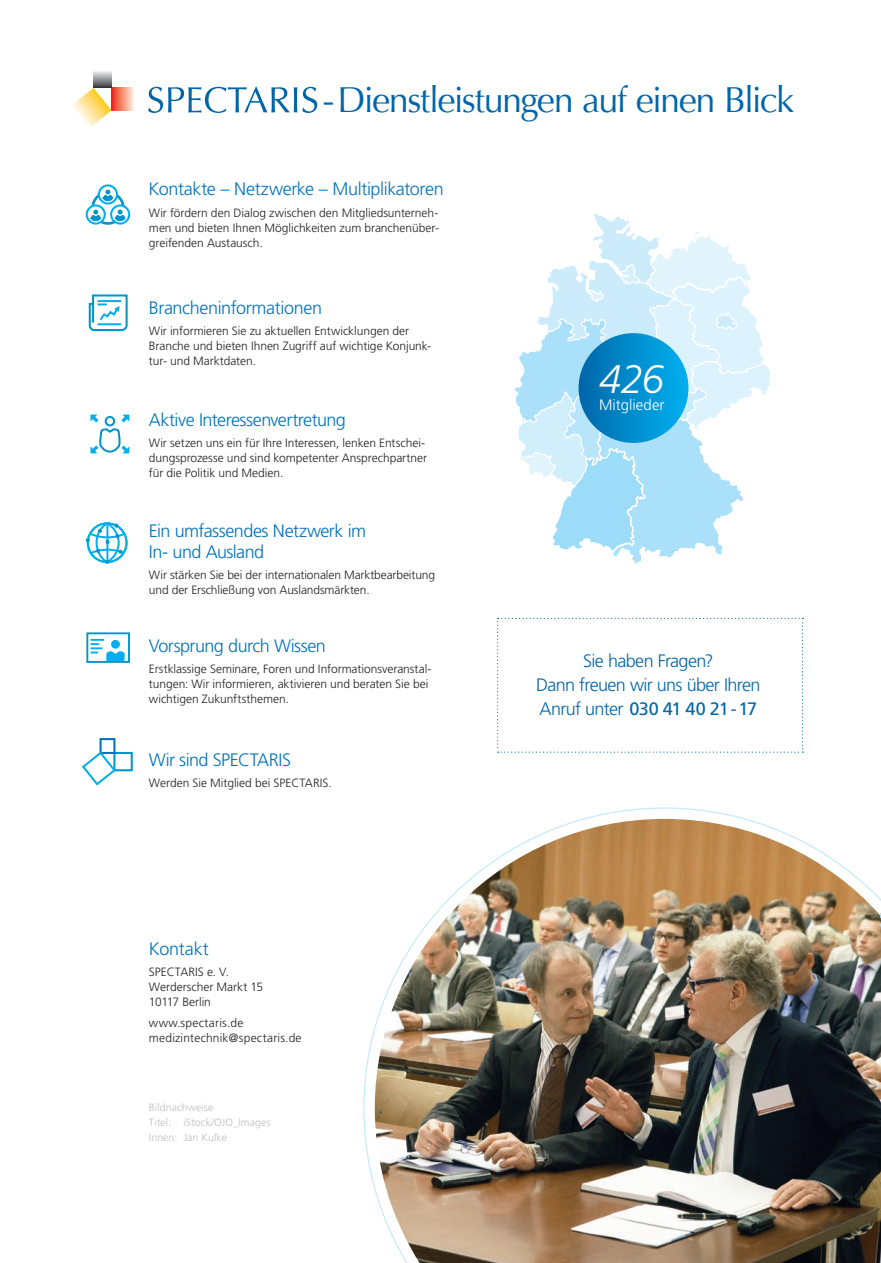
<style>
.page{position:relative;width:881px;height:1263px;background:#fff}
.page>*{position:absolute;margin:0;border:0;box-sizing:border-box;transform-origin:0 0}
.t1{font:italic 300 39.75px "Frutiger LT";color:#fff}
.SEITENÜBERSCHRIFT{font:36px "Optima";letter-spacing:-.045em;color:#0166a9}
.t2{font:300 18px "Frutiger LT";letter-spacing:-.025em;color:#0072bc}
.t3{font:300 18px/24px "Frutiger LT";letter-spacing:-.035em;color:#0166a9}
.t4{font:300 15px "Frutiger LT";letter-spacing:.005em;color:#fff}
.Fließtext{font:300 12px/15px "Frutiger LT";letter-spacing:-.005em;color:#231f20}
.Fließtext-2{font:300 12px "Frutiger LT";letter-spacing:.015em;color:#231f20}
.Fließtext-3{font:300 12px "Frutiger LT";letter-spacing:.025em;color:#231f20}
.t5{font:300 10.5px "Frutiger LT";letter-spacing:.01em;color:#bcbdc0}
.s1{font-weight:400}
</style>
<div class="page">
<svg style="left:497px;top:618px;width:306px;height:135px"></svg>
<svg style="left:86px;top:522px;width:42px;height:42px"></svg>
<svg style="left:90px;top:415px;width:39px;height:39px"></svg>
<div style="left:91px;top:191px;width:34px;height:34px;border:3px solid #0094c8;border-radius:50%"></div>
<svg style="left:111px;top:205px;width:18px;height:19px"></svg>
<div style="left:110px;top:204px;width:20px;height:21px;border:2px solid #00aeef;border-radius:50%"></div>
<svg style="left:114px;top:210px;width:12px;height:12px"></svg>
<svg style="left:99px;top:185px;width:18px;height:18px"></svg>
<div style="left:98px;top:184px;width:20px;height:20px;border:2px solid #00aeef;border-radius:50%"></div>
<svg style="left:102px;top:190px;width:12px;height:12px"></svg>
<svg style="left:87px;top:205px;width:18px;height:19px"></svg>
<div style="left:86px;top:204px;width:20px;height:21px;border:2px solid #00aeef;border-radius:50%"></div>
<svg style="left:90px;top:210px;width:12px;height:12px"></svg>
<svg style="left:88px;top:294px;width:40px;height:38px"></svg>
<div style="left:86px;top:632px;width:44px;height:31px;border:2px solid #0094c8"></div>
<svg style="left:90px;top:639px;width:35px;height:23px"></svg>
<img style="left:374px;top:819px;width:506px;height:444px">
<svg style="left:880px;top:898px;width:1px;height:168px"></svg>
<svg style="left:514px;top:213px;width:256px;height:351px"></svg>
<div style="left:578px;top:333px;width:110px;height:110px;background:linear-gradient(to right,#056aab,#00aeee);border-radius:55px"></div>
<svg style="left:148px;top:87px;width:169px;height:26px"></svg>
<svg style="left:111px;top:88px;width:23px;height:23px"></svg>
<svg style="left:93px;top:71px;width:18px;height:17px"></svg>
<svg style="left:72px;top:88px;width:39px;height:39px"></svg>
<div style="left:113px;top:752px;width:20px;height:19px;border:2px solid #0094c8"></div>
<div style="left:99px;top:738px;width:16px;height:16px;border:2px solid #0072bc"></div>
<svg style="left:82px;top:750px;width:35px;height:36px"></svg>
<p class="SEITENÜBERSCHRIFT" style="left:322px;top:79px;width:473px">-Dienstleistungen auf einen Blick</p>
<p class="t2" style="left:148px;top:178px;width:296px">Kontakte – Netzwerke – Multiplikatoren</p>
<p class="Fließtext" style="left:149px;top:206px;width:291px;text-align:justify">Wir fördern den Dialog zwischen den Mitgliedsunterneh&shy;men und bieten Ihnen Möglichkeiten zum branchenüber&shy;greifenden Austausch.</p>
<p class="t2" style="left:149px;top:298px;width:174px">Brancheninformationen</p>
<p class="Fließtext" style="left:149px;top:324px;width:284px">Wir informieren Sie zu aktuellen Entwicklungen der<br>Branche und bieten Ihnen Zugriff auf wichtige Konjunk&shy;tur- und Marktdaten.</p>
<p class="t2" style="left:149px;top:409px;width:198px">Aktive Interessenvertretung</p>
<p class="Fließtext" style="left:149px;top:435px;width:280px">Wir setzen uns ein für Ihre Interessen, lenken Entschei&shy;dungsprozesse und sind kompetenter Ansprechpartner für die Politik und Medien.</p>
<p class="t2" style="left:149px;top:520px;width:218px">Ein umfassendes Netzwerk im</p>
<p class="t2" style="left:149px;top:541px;width:117px">In- und Ausland</p>
<p class="Fließtext" style="left:149px;top:567px;width:287px">Wir stärken Sie bei der internationalen Marktbearbeitung und der Erschließung von Auslandsmärkten.</p>
<p class="t2" style="left:149px;top:636px;width:178px">Vorsprung durch Wissen</p>
<p class="Fließtext" style="left:149px;top:662px;width:284px">Erstklassige Seminare, Foren und Informationsveranstal&shy;tungen: Wir informieren, aktivieren und beraten Sie bei wichtigen Zukunftsthemen.</p>
<p class="t2" style="left:149px;top:749px;width:144px">Wir sind SPECTARIS</p>
<p class="Fließtext" style="left:149px;top:775px;width:184px">Werden Sie Mitglied bei SPECTARIS.</p>
<p class="t2" style="left:149px;top:939px;width:61px">Kontakt</p>
<p class="Fließtext" style="left:149px;top:965px;width:82px">SPECTARIS e. V.</p>
<p class="Fließtext" style="left:149px;top:980px;width:116px">Werderscher Markt 15</p>
<p class="Fließtext" style="left:149px;top:995px;width:63px">10117 Berlin</p>
<p class="Fließtext-3" style="left:149px;top:1016px;width:96px">www.spectaris.de</p>
<p class="Fließtext-2" style="left:149px;top:1031px;width:154px">medizintechnik@spectaris.de</p>
<p class="t5" style="left:149px;top:1102px;width:66px">Bildnachweise</p>
<p class="t5" style="left:149px;top:1117px;width:123px">Titel: iStock/OJO_Images</p>
<p class="t5" style="left:149px;top:1132px;width:80px">Innen: Jan Kulke</p>
<p class="t1" style="left:599px;top:356px;width:66px">426</p>
<p class="t4" style="left:599px;top:396px;width:67px">Mitglieder</p>
<p class="t3" style="left:583px;top:649px;width:132px">Sie haben Fragen?</p>
<p class="t3" style="left:536px;top:673px;width:225px">Dann freuen wir uns über Ihren<br>Anruf unter <span class="s1">030 41 40 21-17</span></p>
</div>
